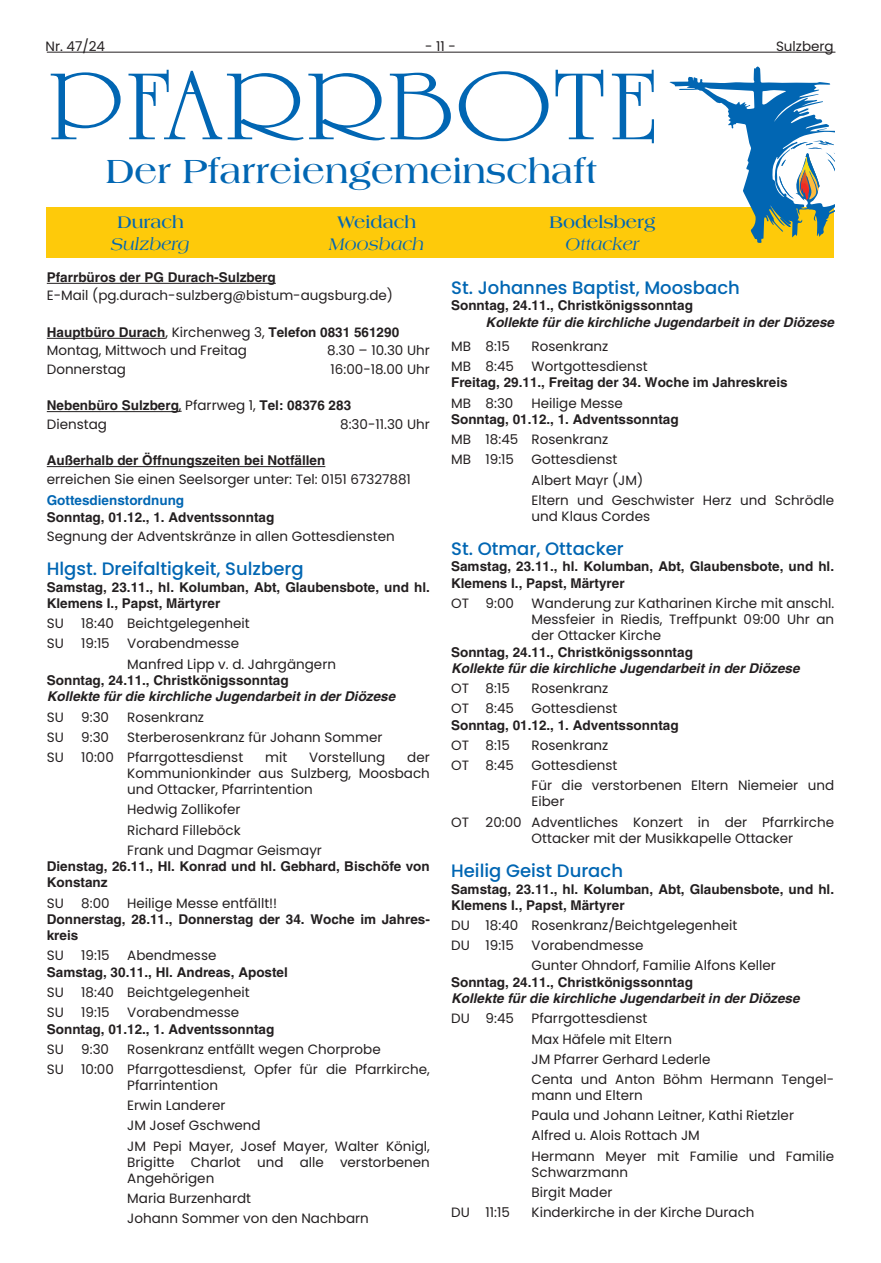
<style>
.page{position:relative;width:881px;height:1263px;background:#fff}
.page>*{position:absolute;margin:0;border:0;box-sizing:border-box;transform-origin:0 0}
.t1{font:98.25px "University Roman Plain";color:#0166b3;scale:1.2 1}
.t2{font:700 36px "Americana LT";color:#0166b3}
.t3{font:500 18px "Poppins";color:#0166b3}
.t4{font:italic 18px "Americana LT";color:#0166b3}
.t5{font:700 18px "Americana LT";color:#0166b3}
.t6{font:13.5px/20.1px "Poppins";color:#231f20}
.t7{font:700 13.5px/16.2px "Helvetica LT";color:#231f20}
.t8{font:italic 700 13.5px "Helvetica LT";color:#231f20}
.t9{font:700 13.5px "Helvetica LT";color:#0166b3}
.s1{font-family:"Poppins";font-weight:400}
</style>
<div class="page">
<hr style="left:47px;top:52px;width:788px;height:1px;background:#231f20">
<hr style="left:47px;top:283px;width:229px;height:1px;background:#231f20">
<hr style="left:47px;top:338px;width:118px;height:1px;background:#231f20">
<hr style="left:47px;top:411px;width:132px;height:1px;background:#231f20">
<hr style="left:47px;top:466px;width:278px;height:1px;background:#231f20">
<div style="left:47px;top:207px;width:786px;height:50px;background:#feca0a"></div>
<svg style="left:669px;top:66px;width:165px;height:177px"></svg>
<p class="t6" style="left:45px;top:36px;width:61px">Nr. 47/24</p>
<p class="t6" style="left:425px;top:36px;width:32px">- 11 -</p>
<p class="t6" style="left:775px;top:36px;width:59px">Sulzberg</p>
<h1 class="t1" style="left:47px;top:54px;width:512px">PFARRBOTE</h1>
<h2 class="t2" style="left:106px;top:150px;width:493px">Der Pfarreiengemeinschaft</h2>
<h3 class="t5" style="left:549px;top:212px;width:108px">Bodelsberg</h3>
<h3 class="t4" style="left:565px;top:234px;width:75px">Ottacker</h3>
<h3 class="t5" style="left:117px;top:212px;width:68px">Durach</h3>
<h3 class="t4" style="left:111px;top:234px;width:80px">Sulzberg</h3>
<h3 class="t5" style="left:337px;top:212px;width:80px">Weidach</h3>
<h3 class="t4" style="left:329px;top:234px;width:96px">Moosbach</h3>
<p class="t7" style="left:47px;top:269px;width:230px">Pfarrbüros der PG Durach-Sulzberg</p>
<p class="t6" style="left:47px;top:286px;width:347px">E-Mail (pg.durach-sulzberg@bistum-augsburg.de)</p>
<p class="t7" style="left:47px;top:324px;width:354px">Hauptbüro Durach<span class="s1">, Kirchenweg 3,</span> Telefon 0831 561290</p>
<p class="t6" style="left:47px;top:341px;width:201px">Montag, Mittwoch und Freitag</p>
<p class="t6" style="left:327px;top:341px;width:104px">8.30 – 10.30 Uhr</p>
<p class="t6" style="left:47px;top:359px;width:81px">Donnerstag</p>
<p class="t6" style="left:330px;top:359px;width:101px">16:00-18.00 Uhr</p>
<p class="t7" style="left:47px;top:397px;width:306px">Nebenbüro Sulzberg<span class="s1">, Pfarrweg 1,</span> Tel: 08376 283</p>
<p class="t6" style="left:47px;top:414px;width:62px">Dienstag</p>
<p class="t6" style="left:340px;top:414px;width:91px">8:30-11.30 Uhr</p>
<p class="t7" style="left:47px;top:452px;width:280px">Außerhalb der Öffnungszeiten bei Notfällen</p>
<p class="t6" style="left:47px;top:469px;width:365px">erreichen Sie einen Seelsorger unter: Tel: 0151 67327881</p>
<p class="t9" style="left:47px;top:492px;width:139px">Gottesdienstordnung</p>
<p class="t7" style="left:47px;top:509px;width:229px">Sonntag, 01.12., 1. Adventssonntag</p>
<p class="t6" style="left:47px;top:526px;width:349px">Segnung der Adventskränze in allen Gottesdiensten</p>
<h3 class="t3" style="left:47px;top:559px;width:258px">Hlgst. Dreifaltigkeit, Sulzberg</h3>
<p class="t7" style="left:47px;top:579px;width:384px">Samstag, 23.11., hl. Kolumban, Abt, Glaubensbote, und hl.<br>Klemens I., Papst, Märtyrer</p>
<p class="t6" style="left:47px;top:613px;width:19px">SU</p>
<p class="t6" style="left:81px;top:613px;width:170px">18:40 Beichtgelegenheit</p>
<p class="t6" style="left:47px;top:634px;width:19px">SU</p>
<p class="t6" style="left:81px;top:634px;width:30px">19:15</p>
<p class="t6" style="left:127px;top:634px;width:210px">Vorabendmesse<br>Manfred Lipp v. d. Jahrgängern</p>
<p class="t7" style="left:47px;top:672px;width:243px">Sonntag, 24.11., Christkönigssonntag</p>
<p class="t8" style="left:47px;top:688px;width:350px">Kollekte für die kirchliche Jugendarbeit in der Diözese</p>
<p class="t6" style="left:47px;top:707px;width:19px">SU</p>
<p class="t6" style="left:81px;top:707px;width:29px">9:30</p>
<p class="t6" style="left:127px;top:707px;width:78px">Rosenkranz</p>
<p class="t6" style="left:47px;top:727px;width:19px">SU</p>
<p class="t6" style="left:81px;top:727px;width:29px">9:30</p>
<p class="t6" style="left:127px;top:727px;width:256px">Sterberosenkranz für Johann Sommer</p>
<p class="t6" style="left:47px;top:747px;width:19px">SU</p>
<p class="t6" style="left:81px;top:747px;width:163px">10:00 Pfarrgottesdienst</p>
<p class="t6" style="left:265px;top:747px;width:24px">mit</p>
<p class="t6" style="left:309px;top:747px;width:78px">Vorstellung</p>
<p class="t6" style="left:127px;top:749px;width:304px;line-height:16.2px;text-align:justify;text-indent:280px">der Kommunionkinder aus Sulzberg, Moosbach und Ottacker, Pfarrintention</p>
<p class="t6" style="left:127px;top:800px;width:196px">Hedwig Zollikofer<br>Richard Filleböck<br>Frank und Dagmar Geismayr</p>
<p class="t7" style="left:47px;top:858px;width:384px">Dienstag, 26.11., Hl. Konrad und hl. Gebhard, Bischöfe von<br>Konstanz</p>
<p class="t6" style="left:47px;top:893px;width:19px">SU</p>
<p class="t6" style="left:81px;top:893px;width:30px">8:00</p>
<p class="t6" style="left:127px;top:893px;width:151px">Heilige Messe entfällt!!</p>
<p class="t7" style="left:47px;top:911px;width:384px">Donnerstag, 28.11., Donnerstag der 34. Woche im Jahres&shy;kreis</p>
<p class="t6" style="left:47px;top:946px;width:19px">SU</p>
<p class="t6" style="left:81px;top:946px;width:30px">19:15</p>
<p class="t6" style="left:127px;top:946px;width:91px">Abendmesse</p>
<p class="t7" style="left:47px;top:964px;width:242px">Samstag, 30.11., Hl. Andreas, Apostel</p>
<p class="t6" style="left:47px;top:982px;width:19px">SU</p>
<p class="t6" style="left:81px;top:982px;width:170px">18:40 Beichtgelegenheit</p>
<p class="t6" style="left:47px;top:1002px;width:19px">SU</p>
<p class="t6" style="left:81px;top:1002px;width:30px">19:15</p>
<p class="t6" style="left:127px;top:1002px;width:113px">Vorabendmesse</p>
<p class="t7" style="left:47px;top:1020px;width:229px">Sonntag, 01.12., 1. Adventssonntag</p>
<p class="t6" style="left:47px;top:1039px;width:19px">SU</p>
<p class="t6" style="left:81px;top:1039px;width:29px">9:30</p>
<p class="t6" style="left:127px;top:1039px;width:255px">Rosenkranz entfällt wegen Chorprobe</p>
<p class="t6" style="left:47px;top:1059px;width:19px">SU</p>
<p class="t6" style="left:127px;top:1061px;width:304px;line-height:16.2px;text-indent:-46px">10:00 Pfarrgottesdienst, Opfer für die Pfarrkirche,<br>Pfarrintention</p>
<p class="t6" style="left:127px;top:1095px;width:304px">Erwin Landerer<br>JM Josef Gschwend<br>JM Pepi Mayer, Josef Mayer, Walter Königl,</p>
<p class="t6" style="left:127px;top:1154px;width:304px;line-height:16.2px">Brigitte Charlot und alle verstorbenen<br>Angehörigen</p>
<p class="t6" style="left:127px;top:1188px;width:243px">Maria Burzenhardt<br>Johann Sommer von den Nachbarn</p>
<h3 class="t3" style="left:451px;top:277px;width:290px">St. Johannes Baptist, Moosbach</h3>
<p class="t7" style="left:451px;top:297px;width:243px">Sonntag, 24.11., Christkönigssonntag</p>
<p class="t8" style="left:485px;top:314px;width:350px">Kollekte für die kirchliche Jugendarbeit in der Diözese</p>
<p class="t6" style="left:451px;top:336px;width:60px">MB 8:15</p>
<p class="t6" style="left:531px;top:336px;width:78px">Rosenkranz</p>
<p class="t6" style="left:451px;top:356px;width:64px">MB 8:45</p>
<p class="t6" style="left:531px;top:356px;width:118px">Wortgottesdienst</p>
<p class="t7" style="left:451px;top:374px;width:338px">Freitag, 29.11., Freitag der 34. Woche im Jahreskreis</p>
<p class="t6" style="left:451px;top:393px;width:64px">MB 8:30</p>
<p class="t6" style="left:531px;top:393px;width:93px">Heilige Messe</p>
<p class="t7" style="left:451px;top:411px;width:229px">Sonntag, 01.12., 1. Adventssonntag</p>
<p class="t6" style="left:451px;top:429px;width:159px">MB 18:45 Rosenkranz<br>MB 19:15</p>
<p class="t6" style="left:531px;top:450px;width:304px">Gottesdienst<br>Albert Mayr (JM)<br>Eltern und Geschwister Herz und Schrödle</p>
<p class="t6" style="left:531px;top:506px;width:120px">und Klaus Cordes</p>
<h3 class="t3" style="left:451px;top:538px;width:174px">St. Otmar, Ottacker</h3>
<p class="t7" style="left:451px;top:558px;width:384px">Samstag, 23.11., hl. Kolumban, Abt, Glaubensbote, und hl.<br>Klemens I., Papst, Märtyrer</p>
<p class="t6" style="left:451px;top:593px;width:64px">OT 9:00</p>
<p class="t6" style="left:531px;top:595px;width:304px;line-height:16.2px;text-align:justify">Wanderung zur Katharinen Kirche mit anschl.<br>Messfeier in Riedis, Treffpunkt 09:00 Uhr an der Ottacker Kirche</p>
<p class="t7" style="left:451px;top:643px;width:243px">Sonntag, 24.11., Christkönigssonntag</p>
<p class="t8" style="left:451px;top:660px;width:350px">Kollekte für die kirchliche Jugendarbeit in der Diözese</p>
<p class="t6" style="left:451px;top:678px;width:60px">OT 8:15</p>
<p class="t6" style="left:531px;top:678px;width:78px">Rosenkranz</p>
<p class="t6" style="left:451px;top:698px;width:64px">OT 8:45</p>
<p class="t6" style="left:531px;top:698px;width:87px">Gottesdienst</p>
<p class="t7" style="left:451px;top:717px;width:229px">Sonntag, 01.12., 1. Adventssonntag</p>
<p class="t6" style="left:451px;top:735px;width:60px">OT 8:15</p>
<p class="t6" style="left:531px;top:735px;width:78px">Rosenkranz</p>
<p class="t6" style="left:451px;top:755px;width:64px">OT 8:45</p>
<p class="t6" style="left:531px;top:755px;width:304px">Gottesdienst<br>Für die verstorbenen Eltern Niemeier und</p>
<p class="t6" style="left:451px;top:792px;width:384px;text-indent:80px">Eiber<br>OT 20:00 Adventliches Konzert in der Pfarrkirche</p>
<p class="t6" style="left:531px;top:828px;width:263px">Ottacker mit der Musikkapelle Ottacker</p>
<h3 class="t3" style="left:451px;top:860px;width:173px">Heilig Geist Durach</h3>
<p class="t7" style="left:451px;top:880px;width:384px">Samstag, 23.11., hl. Kolumban, Abt, Glaubensbote, und hl.<br>Klemens I., Papst, Märtyrer</p>
<p class="t6" style="left:451px;top:915px;width:287px">DU 18:40 Rosenkranz/Beichtgelegenheit<br>DU 19:15</p>
<p class="t6" style="left:531px;top:935px;width:246px">Vorabendmesse<br>Gunter Ohndorf, Familie Alfons Keller</p>
<p class="t7" style="left:451px;top:974px;width:243px">Sonntag, 24.11., Christkönigssonntag</p>
<p class="t8" style="left:451px;top:990px;width:350px">Kollekte für die kirchliche Jugendarbeit in der Diözese</p>
<p class="t6" style="left:451px;top:1008px;width:64px">DU 9:45</p>
<p class="t6" style="left:531px;top:1008px;width:304px">Pfarrgottesdienst<br>Max Häfele mit Eltern<br>JM Pfarrer Gerhard Lederle<br>Centa und Anton Böhm Hermann Tengel-</p>
<p class="t6" style="left:531px;top:1085px;width:304px">mann und Eltern<br>Paula und Johann Leitner, Kathi Rietzler<br>Alfred u. Alois Rottach JM<br>Hermann Meyer mit Familie und Familie</p>
<p class="t6" style="left:531px;top:1162px;width:98px">Schwarzmann<br>Birgit Mader</p>
<p class="t6" style="left:451px;top:1202px;width:60px">DU 11:15</p>
<p class="t6" style="left:531px;top:1202px;width:224px">Kinderkirche in der Kirche Durach</p>
</div>
